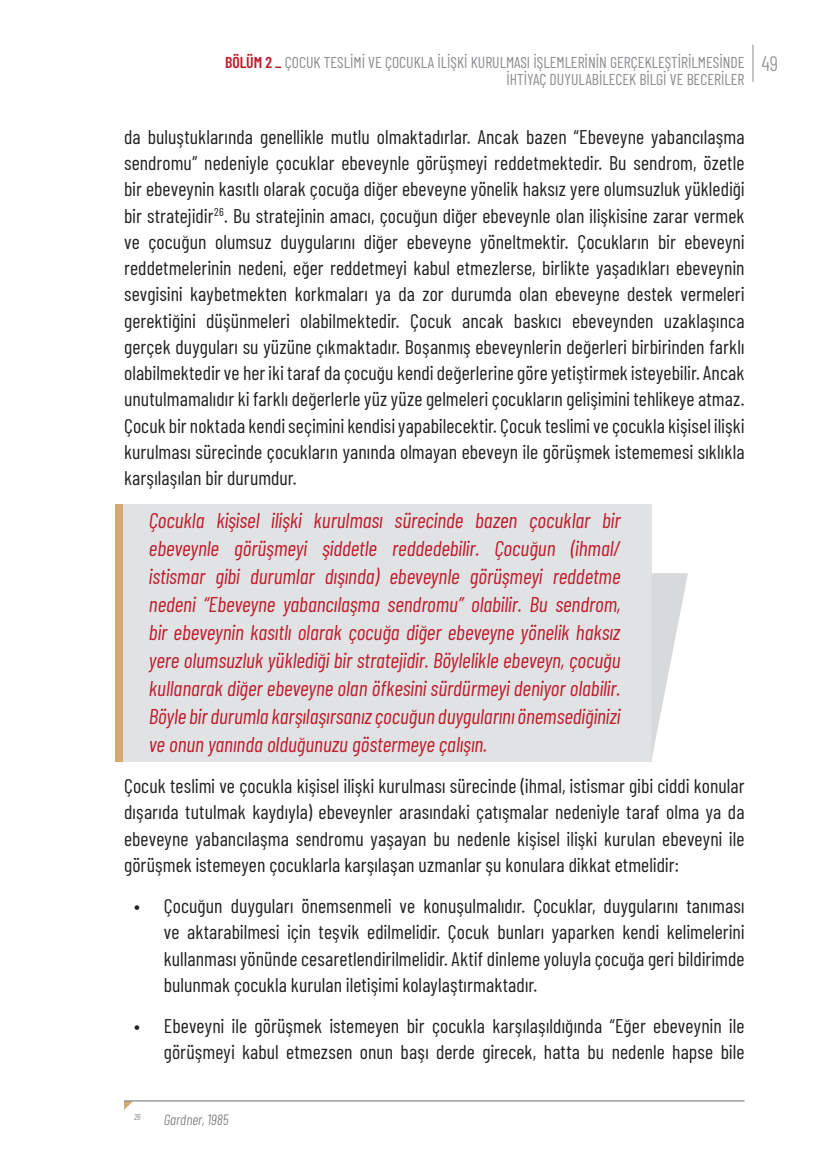
<style>
.page{position:relative;width:819px;height:1166px;background:#fff}
.page>*{position:absolute;margin:0;border:0;box-sizing:border-box;transform-origin:0 0}
._6_SPOT_METIN{font:italic 21.35px/28px "Barlow Condensed";color:#be1d2c;text-align:justify}
._4_ANA_METIN{font:19.78px/26.2px "Barlow Condensed";letter-spacing:.005em;color:#231f20;text-align:justify}
._5_ANA_METIN_MADDELER{font:19.78px/26.2px "Barlow Condensed";letter-spacing:.005em;color:#231f20;text-align:justify}
.t1{font:15.75px "Barlow Condensed";color:#8a8c8f}
._7_DIPNOTLAR{font:italic 300 14.88px "Barlow Condensed";color:#6c6d70}
._7_DIPNOTLAR-2{font:italic 300 8.75px "Barlow Condensed";color:#6c6d70}
.s1{font-weight:600;color:#be1d2c}
.s2{font-weight:300;font-size:21px}
</style>
<div class="page">
<hr style="left:752px;top:45px;width:1px;height:37px;background:#8a8c8f">
<div style="left:119px;top:504px;width:532px;height:258px;background:#e1e2e4"></div>
<svg style="left:651px;top:573px;width:37px;height:189px"></svg>
<div style="left:115px;top:504px;width:8px;height:258px;background:#d5aa6a"></div>
<svg style="left:124px;top:1101px;width:9px;height:9px"></svg>
<hr style="left:124px;top:1100px;width:620px;height:1px;background:#6c6d70">
<p class="t1" style="left:225px;top:51px;width:554px"><span class="s1">BÖLÜM 2 _</span> ÇOCUK TESLİMİ VE ÇOCUKLA İLİŞKİ KURULMASI İŞLEMLERİNİN GERÇEKLEŞTİRİLMESİNDE <span class="s2">49</span></p>
<p class="t1" style="left:506px;top:68px;width:240px">İHTİYAÇ DUYULABİLECEK BİLGİ VE BECERİLER</p>
<p class="_4_ANA_METIN" style="left:124px;top:122px;width:622px">da buluştuklarında genellikle mutlu olmaktadırlar. Ancak bazen “Ebeveyne yabancılaşma sendromu” nedeniyle çocuklar ebeveynle görüşmeyi reddetmektedir. Bu sendrom, özetle bir ebeveynin kasıtlı olarak çocuğa diğer ebeveyne yönelik haksız yere olumsuzluk yüklediği bir stratejidir<sup>26</sup>. Bu stratejinin amacı, çocuğun diğer ebeveynle olan ilişkisine zarar vermek ve çocuğun olumsuz duygularını diğer ebeveyne yöneltmektir. Çocukların bir ebeveyni reddetmelerinin nedeni, eğer reddetmeyi kabul etmezlerse, birlikte yaşadıkları ebeveynin sevgisini kaybetmekten korkmaları ya da zor durumda olan ebeveyne destek vermeleri gerektiğini düşünmeleri olabilmektedir. Çocuk ancak baskıcı ebeveynden uzaklaşınca gerçek duyguları su yüzüne çıkmaktadır. Boşanmış ebeveynlerin değerleri birbirinden farklı olabilmektedir ve her iki taraf da çocuğu kendi değerlerine göre yetiştirmek isteyebilir. Ancak unutulmamalıdır ki farklı değerlerle yüz yüze gelmeleri çocukların gelişimini tehlikeye atmaz.<br>Çocuk bir noktada kendi seçimini kendisi yapabilecektir. Çocuk teslimi ve çocukla kişisel ilişki kurulması sürecinde çocukların yanında olmayan ebeveyn ile görüşmek istememesi sıklıkla karşılaşılan bir durumdur.</p>
<p class="_6_SPOT_METIN" style="left:149px;top:505px;width:473px">Çocukla kişisel ilişki kurulması sürecinde bazen çocuklar bir ebeveynle görüşmeyi şiddetle reddedebilir. Çocuğun (ihmal/ istismar gibi durumlar dışında) ebeveynle görüşmeyi reddetme nedeni “Ebeveyne yabancılaşma sendromu” olabilir. Bu sendrom, bir ebeveynin kasıtlı olarak çocuğa diğer ebeveyne yönelik haksız yere olumsuzluk yüklediği bir stratejidir. Böylelikle ebeveyn, çocuğu kullanarak diğer ebeveyne olan öfkesini sürdürmeyi deniyor olabilir.<br>Böyle bir durumla karşılaşırsanız çocuğun duygularını önemsediğinizi ve onun yanında olduğunuzu göstermeye çalışın.</p>
<p class="_4_ANA_METIN" style="left:124px;top:771px;width:622px">Çocuk teslimi ve çocukla kişisel ilişki kurulması sürecinde (ihmal, istismar gibi ciddi konular dışarıda tutulmak kaydıyla) ebeveynler arasındaki çatışmalar nedeniyle taraf olma ya da ebeveyne yabancılaşma sendromu yaşayan bu nedenle kişisel ilişki kurulan ebeveyni ile görüşmek istemeyen çocuklarla karşılaşan uzmanlar şu konulara dikkat etmelidir:</p>
<p class="_5_ANA_METIN_MADDELER" style="left:164px;top:891px;width:582px;text-indent:-30px">• Çocuğun duyguları önemsenmeli ve konuşulmalıdır. Çocuklar, duygularını tanıması ve aktarabilmesi için teşvik edilmelidir. Çocuk bunları yaparken kendi kelimelerini kullanması yönünde cesaretlendirilmelidir. Aktif dinleme yoluyla çocuğa geri bildirimde bulunmak çocukla kurulan iletişimi kolaylaştırmaktadır.</p>
<p class="_5_ANA_METIN_MADDELER" style="left:134px;top:1011px;width:612px;text-align:right">• Ebeveyni ile görüşmek istemeyen bir çocukla karşılaşıldığında “Eğer ebeveynin ile görüşmeyi kabul etmezsen onun başı derde girecek, hatta bu nedenle hapse bile</p>
<p class="_7_DIPNOTLAR-2" style="left:134px;top:1111px;width:8px">26</p>
<p class="_7_DIPNOTLAR" style="left:164px;top:1109px;width:66px">Gardner, 1985</p>
</div>
